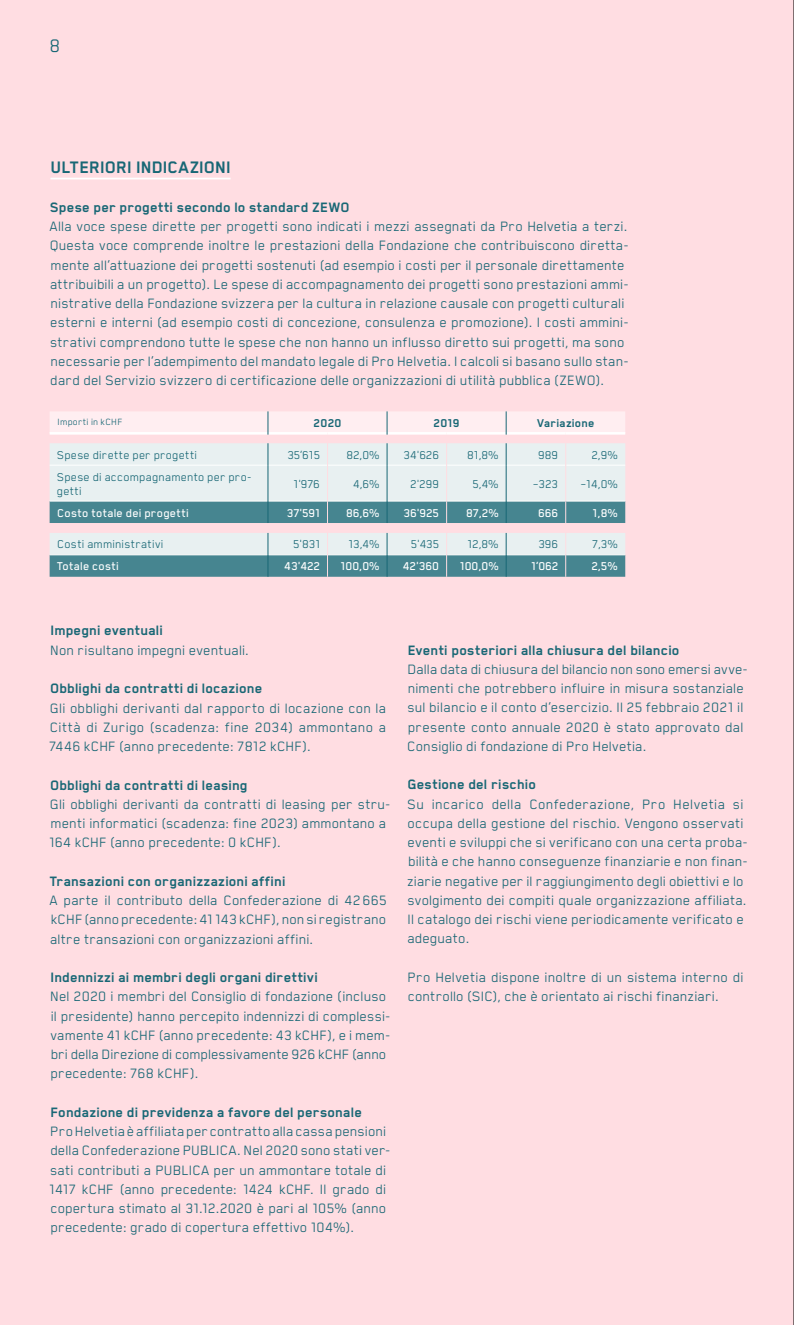
<style>
.page{position:relative;width:794px;height:1325px;background:#fff}
.page>*{position:absolute;margin:0;border:0;box-sizing:border-box;transform-origin:0 0}
.t1{font:21px "B4 G Pro Helvetia Book";color:#186775}
.t2{font:19.25px "B4 G Pro Helvetia Bold";letter-spacing:.005em;color:#186775}
.t3{font:15.75px/19.2px "B4 G Pro Helvetia Book";letter-spacing:.015em;color:#186775}
.t4{font:15.75px "B4 G Pro Helvetia Bold";letter-spacing:.015em;color:#186775}
.t5{font:13.12px/14px "B4 G Pro Helvetia Book";letter-spacing:.015em;color:#186775}
.t6{font:13.12px "B4 G Pro Helvetia Medium";letter-spacing:.015em;color:#fff}
.t7{font:13.12px "B4 G Pro Helvetia Bold";letter-spacing:.02em;color:#186775}
.t8{font:10.5px "B4 G Pro Helvetia Book";letter-spacing:.025em;color:#186775}
</style>
<div class="page">
<div style="left:0;top:0;width:794px;height:1324px;background:#ffdde2"></div>
<hr style="left:50px;top:178px;width:181px;height:1px;background:#fff">
<div style="left:50px;top:443px;width:575px;height:57px;background:#e8f0f1"></div>
<svg style="left:50px;top:501px;width:575px;height:76px;background:#8eb0b7"></svg>
<hr style="left:50px;top:465px;width:218px;height:1px;background:#fff">
<hr style="left:268px;top:465px;width:59px;height:1px;background:#fff">
<hr style="left:328px;top:465px;width:59px;height:1px;background:#fff">
<hr style="left:387px;top:465px;width:59px;height:1px;background:#fff">
<hr style="left:447px;top:465px;width:59px;height:1px;background:#fff">
<hr style="left:506px;top:465px;width:59px;height:1px;background:#fff">
<hr style="left:566px;top:465px;width:59px;height:1px;background:#fff">
<hr style="left:50px;top:500px;width:218px;height:1px;background:#fff">
<hr style="left:268px;top:500px;width:59px;height:1px;background:#fff">
<hr style="left:328px;top:500px;width:59px;height:1px;background:#fff">
<hr style="left:387px;top:500px;width:59px;height:1px;background:#fff">
<hr style="left:447px;top:500px;width:59px;height:1px;background:#fff">
<hr style="left:506px;top:500px;width:59px;height:1px;background:#fff">
<hr style="left:566px;top:500px;width:59px;height:1px;background:#fff">
<hr style="left:50px;top:554px;width:218px;height:1px;background:#fff">
<hr style="left:268px;top:554px;width:59px;height:1px;background:#fff">
<hr style="left:328px;top:554px;width:59px;height:1px;background:#fff">
<hr style="left:387px;top:554px;width:59px;height:1px;background:#fff">
<hr style="left:447px;top:554px;width:59px;height:1px;background:#fff">
<hr style="left:506px;top:554px;width:59px;height:1px;background:#fff">
<hr style="left:566px;top:554px;width:59px;height:1px;background:#fff">
<svg style="left:446px;top:443px;width:1px;height:22px"></svg>
<hr style="left:446px;top:465px;width:1px;height:36px;background:#ffdde2">
<svg style="left:446px;top:501px;width:1px;height:22px"></svg>
<svg style="left:446px;top:533px;width:1px;height:44px"></svg>
<svg style="left:268px;top:443px;width:1px;height:22px"></svg>
<hr style="left:268px;top:465px;width:1px;height:36px;background:#186775">
<svg style="left:268px;top:501px;width:1px;height:22px"></svg>
<svg style="left:268px;top:533px;width:1px;height:44px"></svg>
<svg style="left:565px;top:443px;width:1px;height:22px"></svg>
<hr style="left:565px;top:465px;width:1px;height:36px;background:#ffdde2">
<svg style="left:565px;top:501px;width:1px;height:22px"></svg>
<svg style="left:565px;top:533px;width:1px;height:44px"></svg>
<svg style="left:327px;top:443px;width:1px;height:22px"></svg>
<svg style="left:327px;top:501px;width:1px;height:22px"></svg>
<hr style="left:327px;top:465px;width:1px;height:36px;background:#ffdde2">
<svg style="left:327px;top:533px;width:1px;height:44px"></svg>
<svg style="left:387px;top:443px;width:1px;height:22px"></svg>
<svg style="left:387px;top:501px;width:1px;height:22px"></svg>
<hr style="left:387px;top:465px;width:1px;height:36px;background:#186775">
<svg style="left:387px;top:533px;width:1px;height:44px"></svg>
<svg style="left:506px;top:443px;width:1px;height:22px"></svg>
<hr style="left:506px;top:465px;width:1px;height:36px;background:#186775">
<svg style="left:506px;top:501px;width:1px;height:22px"></svg>
<svg style="left:506px;top:533px;width:1px;height:44px"></svg>
<svg style="left:50px;top:411px;width:575px;height:23px;background:#fdeef1"></svg>
<hr style="left:793px;top:0;width:1px;height:1324px;background:#000">
<h1 class="t1" style="left:50px;top:35px;width:12px">8</h1>
<p class="t2" style="left:50px;top:157px;width:182px">ULTERIORI INDICAZIONI</p>
<p class="t4" style="left:50px;top:199px;width:301px">Spese per progetti secondo lo standard ZEWO</p>
<p class="t3" style="left:49px;top:216px;width:581px">Alla voce spese dirette per progetti sono indicati i mezzi assegnati da Pro Helvetia a terzi.<br>Questa voce comprende inoltre le prestazioni della Fondazione che contribuiscono diretta&shy;mente all’attuazione dei progetti sostenuti (ad esempio i costi per il personale direttamente attribuibili a un progetto). Le spese di accompagnamento dei progetti sono prestazioni ammi&shy;nistrative della Fondazione svizzera per la cultura in relazione causale con progetti culturali esterni e interni (ad esempio costi di concezione, consulenza e promozione). I costi ammini&shy;strativi comprendono tutte le spese che non hanno un influsso diretto sui progetti, ma sono necessarie per l’adempimento del mandato legale di Pro Helvetia. I calcoli si basano sullo stan&shy;dard del Servizio svizzero di certificazione delle organizzazioni di utilità pubblica (ZEWO).</p>
<p class="t8" style="left:58px;top:416px;width:66px">Importi in kCHF</p>
<p class="t7" style="left:313px;top:416px;width:29px">2020</p>
<p class="t7" style="left:433px;top:416px;width:27px">2019</p>
<p class="t7" style="left:537px;top:416px;width:59px">Variazione</p>
<p class="t5" style="left:57px;top:447px;width:142px">Spese dirette per progetti</p>
<p class="t5" style="left:287px;top:447px;width:34px">35’615</p>
<p class="t5" style="left:346px;top:447px;width:35px">82,0%</p>
<p class="t5" style="left:403px;top:447px;width:37px">34'626</p>
<p class="t5" style="left:467px;top:447px;width:33px">81,8%</p>
<p class="t5" style="left:538px;top:447px;width:21px">989</p>
<p class="t5" style="left:591px;top:447px;width:28px">2,9%</p>
<p class="t5" style="left:57px;top:469px;width:196px">Spese di accompagnamento per pro&shy;getti</p>
<p class="t5" style="left:293px;top:476px;width:28px">1'976</p>
<p class="t5" style="left:353px;top:476px;width:28px">4,6%</p>
<p class="t5" style="left:410px;top:476px;width:30px">2'299</p>
<p class="t5" style="left:472px;top:476px;width:28px">5,4%</p>
<p class="t5" style="left:532px;top:476px;width:27px">–323</p>
<p class="t5" style="left:580px;top:476px;width:39px">–14,0%</p>
<p class="t6" style="left:57px;top:506px;width:133px">Costo totale dei progetti</p>
<p class="t6" style="left:287px;top:506px;width:35px">37'591</p>
<p class="t6" style="left:346px;top:506px;width:35px">86,6%</p>
<p class="t6" style="left:403px;top:506px;width:37px">36'925</p>
<p class="t6" style="left:466px;top:506px;width:34px">87,2%</p>
<p class="t6" style="left:538px;top:506px;width:21px">666</p>
<p class="t6" style="left:592px;top:506px;width:27px">1,8%</p>
<p class="t5" style="left:57px;top:537px;width:108px">Costi amministrativi</p>
<p class="t5" style="left:293px;top:537px;width:28px">5'831</p>
<p class="t5" style="left:348px;top:537px;width:33px">13,4%</p>
<p class="t5" style="left:411px;top:537px;width:30px">5'435</p>
<p class="t5" style="left:467px;top:537px;width:33px">12,8%</p>
<p class="t5" style="left:538px;top:537px;width:21px">396</p>
<p class="t5" style="left:592px;top:537px;width:27px">7,3%</p>
<p class="t6" style="left:57px;top:559px;width:64px">Totale costi</p>
<p class="t6" style="left:284px;top:559px;width:37px">43'422</p>
<p class="t6" style="left:341px;top:559px;width:40px">100,0%</p>
<p class="t6" style="left:403px;top:559px;width:38px">42'360</p>
<p class="t6" style="left:460px;top:559px;width:40px">100,0%</p>
<p class="t6" style="left:531px;top:559px;width:29px">1’062</p>
<p class="t6" style="left:591px;top:559px;width:28px">2,5%</p>
<p class="t4" style="left:50px;top:622px;width:114px">Impegni eventuali</p>
<p class="t3" style="left:50px;top:640px;width:200px">Non risultano impegni eventuali.</p>
<p class="t4" style="left:50px;top:680px;width:214px">Obblighi da contratti di locazione</p>
<p class="t3" style="left:49px;top:698px;width:338px;text-align:justify">Gli obblighi derivanti dal rapporto di locazione con la Città di Zurigo (scadenza: fine 2034) ammontano a 7446 kCHF (anno precedente: 7812 kCHF).</p>
<p class="t4" style="left:50px;top:776px;width:199px">Obblighi da contratti di leasing</p>
<p class="t3" style="left:49px;top:794px;width:343px">Gli obblighi derivanti da contratti di leasing per stru&shy;menti informatici (scadenza: fine 2023) ammontano a<br>164 kCHF (anno precedente: 0 kCHF).</p>
<p class="t4" style="left:49px;top:872px;width:237px">Transazioni con organizzazioni affini</p>
<p class="t3" style="left:49px;top:890px;width:339px;text-align:justify">A parte il contributo della Confederazione di 42665 kCHF (anno precedente: 41143 kCHF), non si registrano altre transazioni con organizzazioni affini.</p>
<p class="t4" style="left:50px;top:969px;width:269px">Indennizzi ai membri degli organi direttivi</p>
<p class="t3" style="left:50px;top:986px;width:342px">Nel 2020 i membri del Consiglio di fondazione (incluso il presidente) hanno percepito indennizzi di complessi&shy;vamente 41 kCHF (anno precedente: 43 kCHF), e i mem&shy;bri della Direzione di complessivamente 926 kCHF (anno precedente: 768 kCHF).</p>
<p class="t4" style="left:50px;top:1103px;width:313px">Fondazione di previdenza a favore del personale</p>
<p class="t3" style="left:49px;top:1121px;width:343px">Pro Helvetia è affiliata per contratto alla cassa pensioni della Confederazione PUBLICA. Nel 2020 sono stati ver&shy;sati contributi a PUBLICA per un ammontare totale di 1417 kCHF (anno precedente: 1424 kCHF. Il grado di copertura stimato al 31.12.2020 è pari al 105% (anno precedente: grado di copertura effettivo 104%).</p>
<p class="t4" style="left:408px;top:641px;width:273px">Eventi posteriori alla chiusura del bilancio</p>
<p class="t3" style="left:407px;top:659px;width:342px">Dalla data di chiusura del bilancio non sono emersi avve&shy;nimenti che potrebbero influire in misura sostanziale sul bilancio e il conto d’esercizio. Il 25 febbraio 2021 il presente conto annuale 2020 è stato approvato dal Consiglio di fondazione di Pro Helvetia.</p>
<p class="t4" style="left:407px;top:776px;width:130px">Gestione del rischio</p>
<p class="t3" style="left:407px;top:794px;width:342px">Su incarico della Confederazione, Pro Helvetia si occupa della gestione del rischio. Vengono osservati eventi e sviluppi che si verificano con una certa proba&shy;bilità e che hanno conseguenze finanziarie e non finan&shy;ziarie negative per il raggiungimento degli obiettivi e lo svolgimento dei compiti quale organizzazione affiliata.<br>Il catalogo dei rischi viene periodicamente verificato e adeguato.</p>
<p class="t3" style="left:407px;top:967px;width:337px">Pro Helvetia dispone inoltre di un sistema interno di controllo (SIC), che è orientato ai rischi finanziari.</p>
</div>
